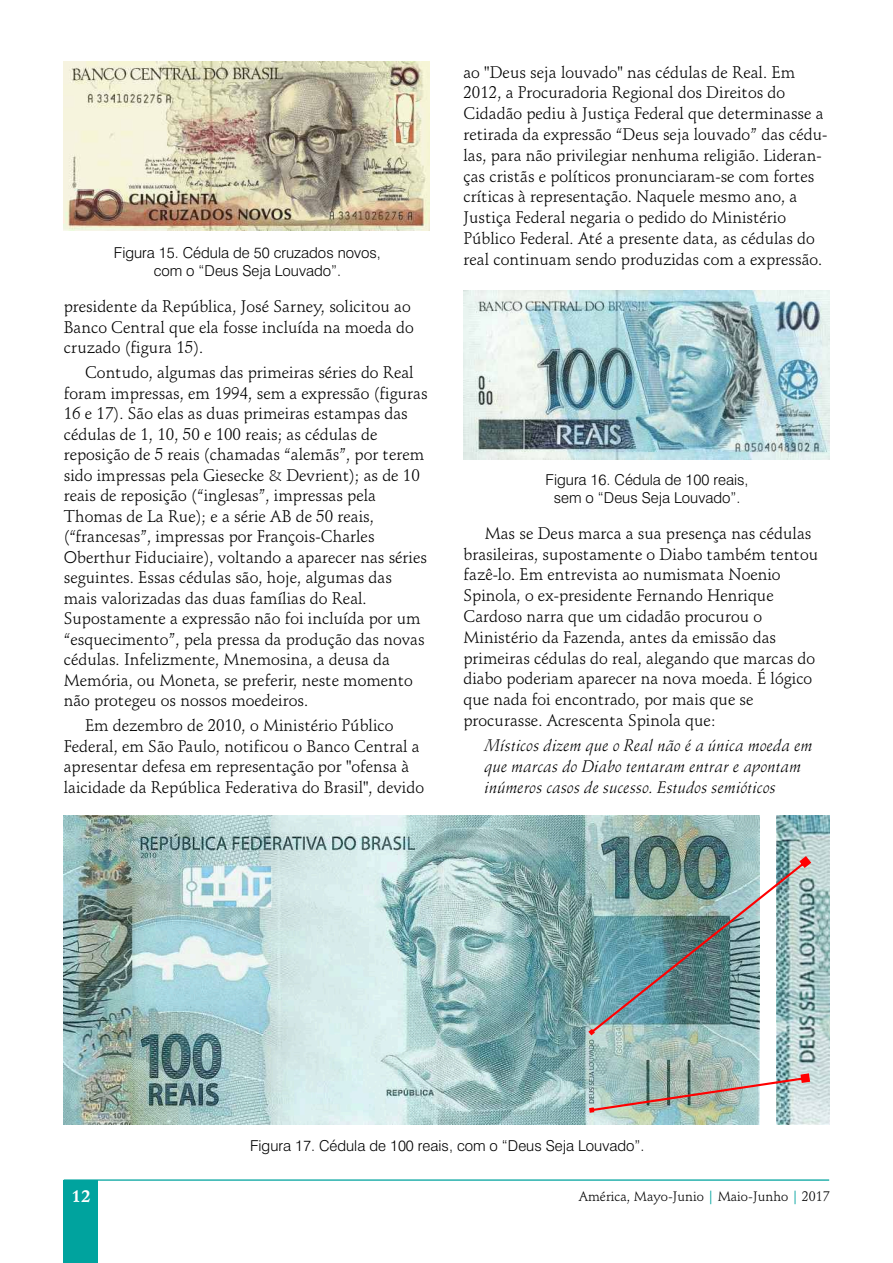
<style>
.page{position:relative;width:893px;height:1263px;background:#fff}
.page>*{position:absolute;margin:0;border:0;box-sizing:border-box;transform-origin:0 0}
.t1{font:16.5px/20.5px "Schneidler BT";color:#000}
.t2{font:italic 16.5px/20.9px "Schneidler BT";color:#000}
.t3{font:700 16.5px "Schneidler BT";color:#fff}
.t4{font:300 15px/18px "Swiss 721 BT";color:#000;text-align:center}
.t5{font:13.5px "Schneidler BT";color:#000}
.s1{color:#00a39e}
</style>
<div class="page">
<img style="left:64px;top:815px;width:695px;height:309px">
<img style="left:64px;top:62px;width:365px;height:168px">
<div style="left:64px;top:1180px;width:34px;height:83px;background:#00a39e"></div>
<hr style="left:64px;top:1179px;width:765px;height:2px;background:#00a39e">
<img style="left:776px;top:815px;width:53px;height:309px">
<img style="left:588px;top:856px;width:223px;height:257px">
<img style="left:463px;top:291px;width:366px;height:169px">
<p class="t4" style="left:114px;top:245px;width:268px">Figura 15. Cédula de 50 cruzados novos, com o “Deus Seja Louvado”.</p>
<p class="t1" style="left:64px;top:298px;width:352px">presidente da República, José Sarney, solicitou ao<br>Banco Central que ela fosse incluída na moeda do cruzado (figura 15).</p>
<p class="t1" style="left:64px;top:363px;width:365px;text-indent:21px">Contudo, algumas das primeiras séries do Real foram impressas, em 1994, sem a expressão (figuras 16 e 17). São elas as duas primeiras estampas das cédulas de 1, 10, 50 e 100 reais; as cédulas de reposição de 5 reais (chamadas “alemãs”, por terem sido impressas pela Giesecke &amp; Devrient); as de 10 reais de reposição (“inglesas”, impressas pela Thomas de La Rue); e a série AB de 50 reais, (“francesas”, impressas por François-Charles Oberthur Fiduciaire), voltando a aparecer nas séries seguintes. Essas cédulas são, hoje, algumas das mais valorizadas das duas famílias do Real.<br>Supostamente a expressão não foi incluída por um “esquecimento”, pela pressa da produção das novas cédulas. Infelizmente, Mnemosina, a deusa da Memória, ou Moneta, se preferir, neste momento não protegeu os nossos moedeiros.</p>
<p class="t1" style="left:64px;top:716px;width:362px;text-indent:21px">Em dezembro de 2010, o Ministério Público Federal, em São Paulo, notificou o Banco Central a apresentar defesa em representação por "ofensa à laicidade da República Federativa do Brasil", devido</p>
<p class="t1" style="left:463px;top:63px;width:365px">ao "Deus seja louvado" nas cédulas de Real. Em 2012, a Procuradoria Regional dos Direitos do Cidadão pediu à Justiça Federal que determinasse a retirada da expressão “Deus seja louvado” das cédu&shy;las, para não privilegiar nenhuma religião. Lideran&shy;ças cristãs e políticos pronunciaram-se com fortes críticas à representação. Naquele mesmo ano, a Justiça Federal negaria o pedido do Ministério Público Federal. Até a presente data, as cédulas do real continuam sendo produzidas com a expressão.</p>
<p class="t4" style="left:546px;top:472px;width:204px">Figura 16. Cédula de 100 reais, sem o “Deus Seja Louvado”.</p>
<p class="t1" style="left:463px;top:524px;width:356px;text-indent:21px">Mas se Deus marca a sua presença nas cédulas brasileiras, supostamente o Diabo também tentou fazê-lo. Em entrevista ao numismata Noenio Spinola, o ex-presidente Fernando Henrique Cardoso narra que um cidadão procurou o Ministério da Fazenda, antes da emissão das primeiras cédulas do real, alegando que marcas do diabo poderiam aparecer na nova moeda. É lógico que nada foi encontrado, por mais que se procurasse. Acrescenta Spinola que:</p>
<p class="t2" style="left:485px;top:736px;width:330px">Místicos dizem que o Real não é a única moeda em que marcas do Diabo tentaram entrar e apontam inúmeros casos de sucesso. Estudos semióticos</p>
<p class="t4" style="left:250px;top:1138px;width:396px">Figura 17. Cédula de 100 reais, com o “Deus Seja Louvado”.</p>
<p class="t3" style="left:72px;top:1189px;width:21px">12</p>
<p class="t5" style="left:579px;top:1191px;width:252px">América, Mayo-Junio <span class="s1">|</span> Maio-Junho <span class="s1">|</span> 2017</p>
</div>
